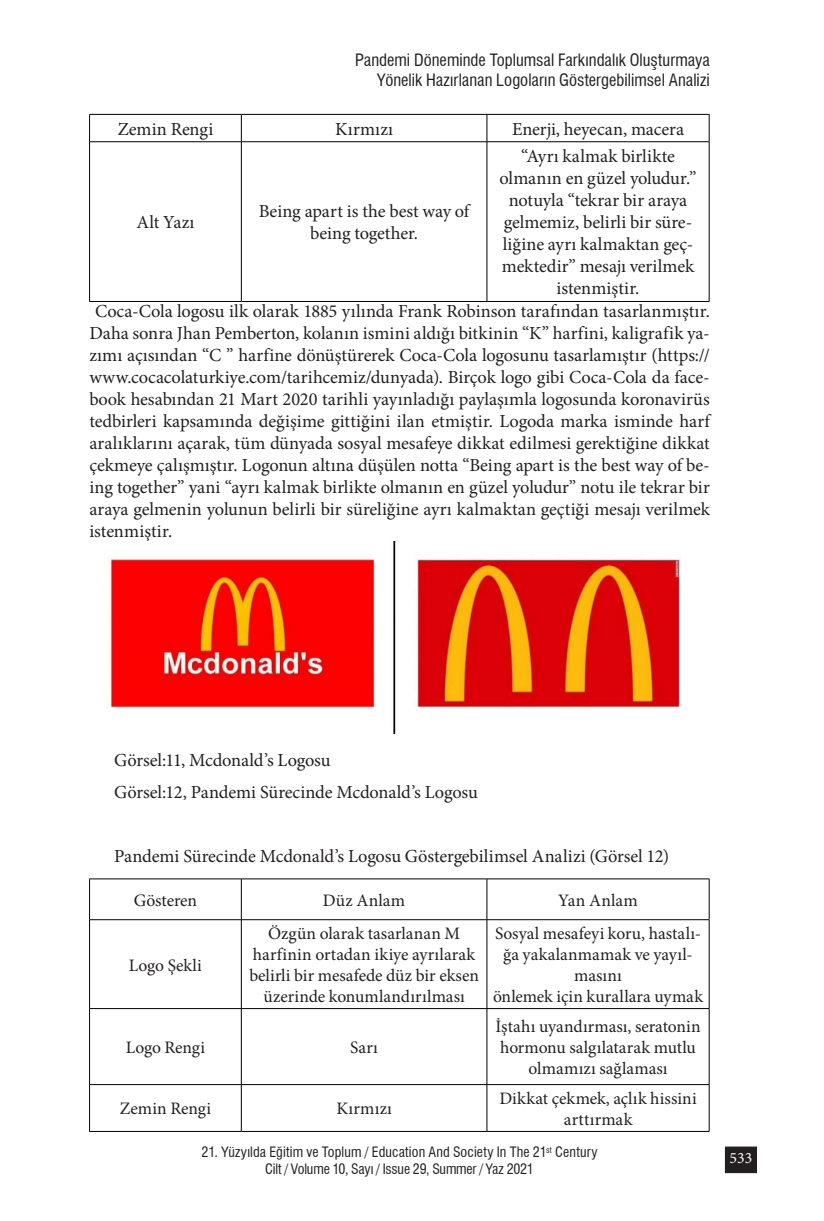
<style>
.page{position:relative;width:824px;height:1221px;background:#fff}
.page>*{position:absolute;margin:0;border:0;box-sizing:border-box;transform-origin:0 0}
.düz_yazı{font:18.38px/22.1px "Minion Pro";letter-spacing:-.005em;color:#231f20;text-align:center}
.düz_yazı-2{font:17.5px/21px "Minion Pro";letter-spacing:.005em;color:#231f20;text-align:center}
.üst{font:condensed 16.62px "Swiss 721 BT";color:#231f20}
.t1{font:15.75px "Minion Pro";color:#fff}
.t2{font:condensed 14px/16.8px "Swiss 721 BT";letter-spacing:.005em;color:#231f20;text-align:center}
</style>
<div class="page">
<div style="left:724px;top:1146px;width:33px;height:26px;background:#231f20;border:1px solid #231f20"></div>
<hr style="left:89px;top:114px;width:152px;height:1px;background:#000">
<svg style="left:89px;top:115px;width:1px;height:26px"></svg>
<hr style="left:241px;top:114px;width:246px;height:1px;background:#000">
<svg style="left:241px;top:115px;width:1px;height:26px"></svg>
<hr style="left:487px;top:114px;width:222px;height:1px;background:#000">
<svg style="left:486px;top:115px;width:1px;height:26px"></svg>
<svg style="left:708px;top:115px;width:1px;height:26px"></svg>
<hr style="left:89px;top:141px;width:152px;height:1px;background:#000">
<hr style="left:89px;top:142px;width:1px;height:159px;background:#000">
<hr style="left:241px;top:141px;width:246px;height:1px;background:#000">
<hr style="left:241px;top:142px;width:1px;height:159px;background:#000">
<hr style="left:487px;top:141px;width:222px;height:1px;background:#000">
<hr style="left:486px;top:142px;width:1px;height:159px;background:#000">
<hr style="left:708px;top:142px;width:1px;height:159px;background:#000">
<hr style="left:89px;top:301px;width:152px;height:1px;background:#000">
<hr style="left:241px;top:301px;width:246px;height:1px;background:#000">
<hr style="left:487px;top:301px;width:222px;height:1px;background:#000">
<img style="left:109px;top:541px;width:572px;height:192px">
<hr style="left:89px;top:878px;width:152px;height:1px;background:#000">
<hr style="left:89px;top:879px;width:1px;height:40px;background:#000">
<hr style="left:241px;top:878px;width:246px;height:1px;background:#000">
<hr style="left:241px;top:879px;width:1px;height:40px;background:#000">
<hr style="left:487px;top:878px;width:222px;height:1px;background:#000">
<hr style="left:486px;top:879px;width:1px;height:40px;background:#000">
<hr style="left:708px;top:879px;width:1px;height:40px;background:#000">
<hr style="left:89px;top:919px;width:152px;height:1px;background:#000">
<hr style="left:89px;top:919px;width:1px;height:89px;background:#000">
<hr style="left:241px;top:919px;width:246px;height:1px;background:#000">
<hr style="left:241px;top:919px;width:1px;height:89px;background:#000">
<hr style="left:487px;top:919px;width:222px;height:1px;background:#000">
<hr style="left:486px;top:919px;width:1px;height:89px;background:#000">
<hr style="left:708px;top:919px;width:1px;height:89px;background:#000">
<hr style="left:89px;top:1008px;width:152px;height:1px;background:#000">
<hr style="left:89px;top:1008px;width:1px;height:76px;background:#000">
<hr style="left:241px;top:1008px;width:246px;height:1px;background:#000">
<hr style="left:241px;top:1008px;width:1px;height:76px;background:#000">
<hr style="left:487px;top:1008px;width:222px;height:1px;background:#000">
<hr style="left:486px;top:1008px;width:1px;height:76px;background:#000">
<hr style="left:708px;top:1008px;width:1px;height:76px;background:#000">
<hr style="left:89px;top:1084px;width:152px;height:1px;background:#000">
<hr style="left:89px;top:1084px;width:1px;height:47px;background:#000">
<hr style="left:241px;top:1084px;width:246px;height:1px;background:#000">
<hr style="left:241px;top:1084px;width:1px;height:47px;background:#000">
<hr style="left:487px;top:1084px;width:222px;height:1px;background:#000">
<hr style="left:486px;top:1084px;width:1px;height:47px;background:#000">
<hr style="left:708px;top:1084px;width:1px;height:47px;background:#000">
<hr style="left:89px;top:1131px;width:152px;height:1px;background:#000">
<hr style="left:241px;top:1131px;width:246px;height:1px;background:#000">
<hr style="left:487px;top:1131px;width:222px;height:1px;background:#000">
<p class="üst" style="left:355px;top:50px;width:356px">Pandemi Döneminde Toplumsal Farkındalık Oluşturmaya</p>
<p class="üst" style="left:377px;top:69px;width:334px">Yönelik Hazırlanan Logoların Göstergebilimsel Analizi</p>
<p class="düz_yazı" style="left:118px;top:118px;width:97px">Zemin Rengi</p>
<p class="düz_yazı" style="left:335px;top:118px;width:59px">Kırmızı</p>
<p class="düz_yazı" style="left:512px;top:118px;width:173px">Enerji, heyecan, macera</p>
<p class="düz_yazı" style="left:499px;top:145px;width:199px">“Ayrı kalmak birlikte olmanın en güzel yoludur.” notuyla “tekrar bir araya gelmemiz, belirli bir süre&shy;liğine ayrı kalmaktan geç&shy;mektedir” mesajı verilmek istenmiştir.</p>
<p class="düz_yazı" style="left:89px;top:300px;width:622px;text-align:justify;text-indent:6px">Coca-Cola logosu ilk olarak 1885 yılında Frank Robinson tarafından tasarlanmıştır.<br>Daha sonra Jhan Pemberton, kolanın ismini aldığı bitkinin “K” harfini, kaligrafik ya&shy;zımı açısından “C ” harfine dönüştürerek Coca-Cola logosunu tasarlamıştır (https:// www.cocacolaturkiye.com/tarihcemiz/dunyada). Birçok logo gibi Coca-Cola da face&shy;book hesabından 21 Mart 2020 tarihli yayınladığı paylaşımla logosunda koronavirüs tedbirleri kapsamında değişime gittiğini ilan etmiştir. Logoda marka isminde harf aralıklarını açarak, tüm dünyada sosyal mesafeye dikkat edilmesi gerektiğine dikkat çekmeye çalışmıştır. Logonun altına düşülen notta “Being apart is the best way of be&shy;ing together” yani “ayrı kalmak birlikte olmanın en güzel yoludur” notu ile tekrar bir araya gelmenin yolunun belirli bir süreliğine ayrı kalmaktan geçtiği mesajı verilmek istenmiştir.</p>
<p class="düz_yazı" style="left:136px;top:211px;width:59px">Alt Yazı</p>
<p class="düz_yazı" style="left:259px;top:200px;width:212px">Being apart is the best way of being together.</p>
<p class="düz_yazı" style="left:114px;top:749px;width:218px">Görsel:11, Mcdonald’s Logosu</p>
<p class="düz_yazı" style="left:114px;top:781px;width:365px">Görsel:12, Pandemi Sürecinde Mcdonald’s Logosu</p>
<p class="düz_yazı" style="left:114px;top:844px;width:556px">Pandemi Sürecinde Mcdonald’s Logosu Göstergebilimsel Analizi (Görsel 12)</p>
<p class="düz_yazı-2" style="left:134px;top:889px;width:65px">Gösteren</p>
<p class="düz_yazı-2" style="left:323px;top:889px;width:84px">Düz Anlam</p>
<p class="düz_yazı-2" style="left:558px;top:889px;width:81px">Yan Anlam</p>
<p class="düz_yazı-2" style="left:129px;top:954px;width:75px">Logo Şekli</p>
<p class="düz_yazı-2" style="left:249px;top:922px;width:231px">Özgün olarak tasarlanan M harfinin ortadan ikiye ayrılarak belirli bir mesafede düz bir eksen üzerinde konumlandırılması</p>
<p class="düz_yazı-2" style="left:495px;top:922px;width:207px">Sosyal mesafeyi koru, hastalı&shy;ğa yakalanmamak ve yayıl&shy;masını</p>
<p class="düz_yazı-2" style="left:493px;top:985px;width:211px">önlemek için kurallara uymak</p>
<p class="düz_yazı-2" style="left:126px;top:1036px;width:81px">Logo Rengi</p>
<p class="düz_yazı-2" style="left:350px;top:1036px;width:29px">Sarı</p>
<p class="düz_yazı-2" style="left:495px;top:1015px;width:207px">İştahı uyandırması, seratonin hormonu salgılatarak mutlu olmamızı sağlaması</p>
<p class="düz_yazı-2" style="left:120px;top:1098px;width:93px">Zemin Rengi</p>
<p class="düz_yazı-2" style="left:336px;top:1098px;width:57px">Kırmızı</p>
<p class="düz_yazı-2" style="left:499px;top:1087px;width:199px">Dikkat çekmek, açlık hissini arttırmak</p>
<p class="t2" style="left:201px;top:1143px;width:397px">21. Yüzyılda Eğitim ve Toplum / Education And Society In The 21<sup>st</sup> Century<br>Cilt / Volume 10, Sayı / Issue 29, Summer / Yaz 2021</p>
<p class="t1" style="left:729px;top:1147px;width:24px">533</p>
</div>
